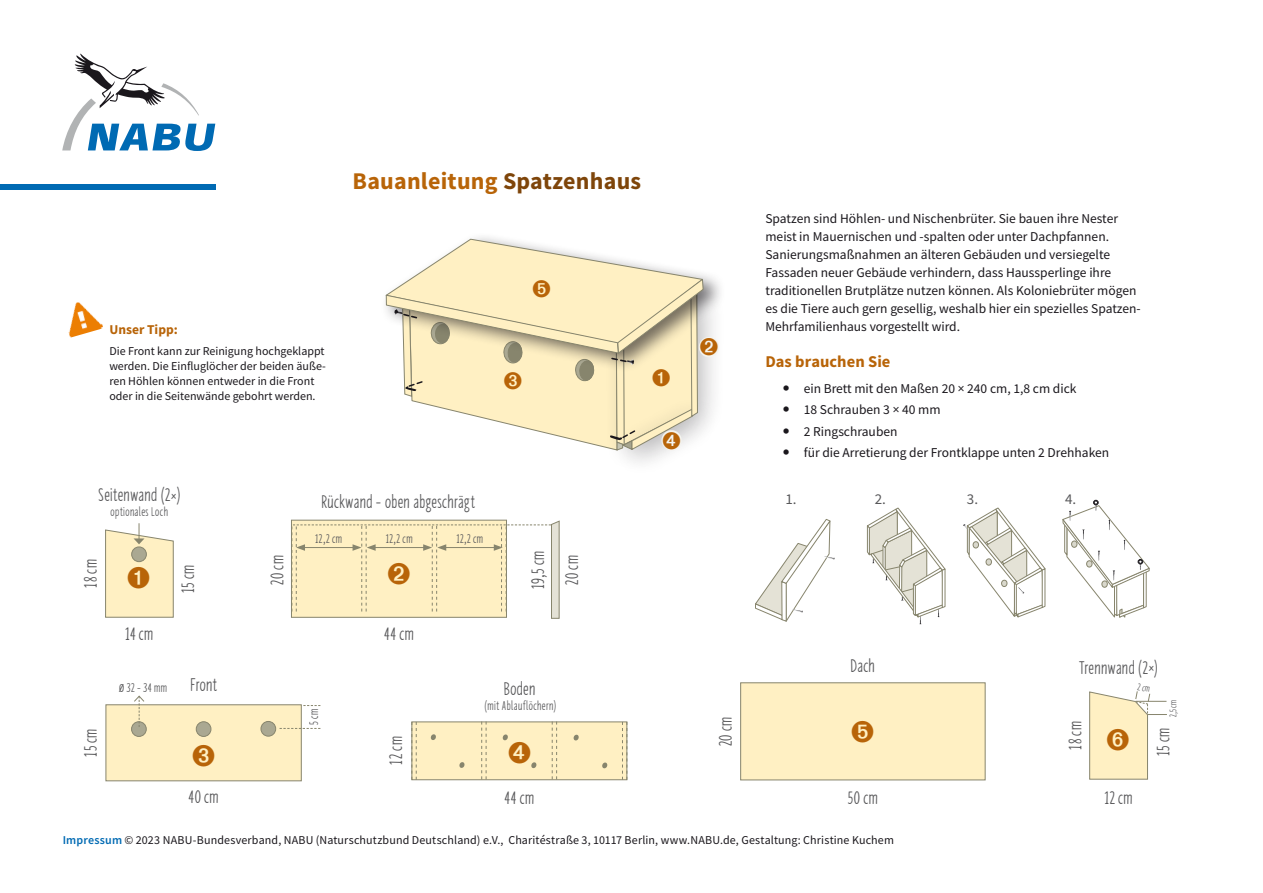
<style>
.page{position:relative;width:1263px;height:893px;background:#fff}
.page>*{position:absolute;margin:0;border:0;box-sizing:border-box;transform-origin:0 0}
.t1{font:700 24px "Source Sans Pro";letter-spacing:.01em;color:#b86408}
.t2{font:19.5px/34px "NABU Hand";letter-spacing:.02em;color:#58585a}
.t3{font:700 16.5px "Source Sans Pro";letter-spacing:.005em;color:#b86408}
.t4{font:15px "Source Sans Pro";color:#58585a}
.t5{font:13.5px/18px "Source Sans Pro";color:#1a171c}
.t6{font:13.5px "NABU Hand";letter-spacing:.025em;color:#58585a}
.t7{font:700 13.5px "Source Sans Pro";color:#b86408}
.t8{font:12px/15px "Source Sans Pro";color:#1a171c}
.t9{font:10.5px "NABU Hand";color:#58585a}
.s1{color:#7e450a}
.s2{font-size:16.5px}
.s3{font-weight:600;color:#006ab3}
</style>
<div class="page">
<svg style="left:62px;top:54px;width:153px;height:97px"></svg>
<div style="left:0;top:184px;width:215px;height:6px;background:#006ab3"></div>
<img style="left:68px;top:302px;width:35px;height:36px">
<div style="left:613px;top:395px;width:107px;height:83px;background:#1a171c;opacity:.32"></div>
<div style="left:106px;top:704px;width:196px;height:77px;background:#fff0c3;border:1px solid #87856d"></div>
<div style="left:196px;top:722px;width:15px;height:14px;background:#aaa892;border-radius:50%"></div>
<div style="left:196px;top:721px;width:15px;height:16px;border:1px solid #87856d;border-radius:50%"></div>
<div style="left:261px;top:721px;width:15px;height:15px;background:#aaa892;border-radius:50%"></div>
<div style="left:260px;top:721px;width:16px;height:16px;border:1px solid #87856d;border-radius:50%"></div>
<div style="left:132px;top:722px;width:14px;height:14px;background:#aaa892;border-radius:50%"></div>
<div style="left:131px;top:721px;width:16px;height:16px;border:1px solid #87856d;border-radius:50%"></div>
<svg style="left:303px;top:705px;width:17px;height:1px"></svg>
<svg style="left:280px;top:728px;width:40px;height:1px"></svg>
<svg style="left:133px;top:695px;width:12px;height:32px"></svg>
<div style="left:740px;top:682px;width:245px;height:98px;background:#fff0c3;border:1px solid #87856d"></div>
<div style="left:411px;top:721px;width:216px;height:59px;background:#fff0c3;border:1px solid #87856d"></div>
<svg style="left:430px;top:734px;width:6px;height:6px"></svg>
<svg style="left:459px;top:762px;width:6px;height:6px"></svg>
<svg style="left:573px;top:734px;width:6px;height:7px"></svg>
<svg style="left:602px;top:762px;width:5px;height:7px"></svg>
<svg style="left:481px;top:721px;width:6px;height:58px"></svg>
<svg style="left:411px;top:722px;width:6px;height:58px"></svg>
<svg style="left:622px;top:722px;width:5px;height:58px"></svg>
<svg style="left:552px;top:721px;width:5px;height:58px"></svg>
<svg style="left:755px;top:519px;width:80px;height:103px"></svg>
<svg style="left:1062px;top:500px;width:88px;height:118px"></svg>
<svg style="left:867px;top:507px;width:79px;height:117px"></svg>
<svg style="left:963px;top:507px;width:82px;height:111px"></svg>
<svg style="left:385px;top:238px;width:336px;height:215px"></svg>
<svg style="left:105px;top:523px;width:69px;height:95px;background:#f5e9c4"></svg>
<svg style="left:291px;top:520px;width:269px;height:99px"></svg>
<svg style="left:502px;top:734px;width:35px;height:34px"></svg>
<svg style="left:1089px;top:691px;width:78px;height:89px"></svg>
<h1 class="t1" style="left:353px;top:165px;width:290px">Bauanleitung <span class="s1">Spatzenhaus</span></h1>
<p class="t7" style="left:109px;top:321px;width:70px">Unser Tipp:</p>
<p class="t8" style="left:109px;top:344px;width:218px">Die Front kann zur Reinigung hochgeklappt werden. Die Einfluglöcher der beiden äuße&shy;ren Höhlen können entweder in die Front oder in die Seitenwände gebohrt werden.</p>
<h2 class="t2" style="left:98px;top:478px;width:84px">Seitenwand (2×)</h2>
<p class="t6" style="left:111px;top:504px;width:59px">optionales Loch</p>
<h2 class="t2" style="left:74px;top:588px;width:30px;rotate:-90deg">18 cm</h2>
<h2 class="t2" style="left:171px;top:593px;width:30px;rotate:-90deg">15 cm</h2>
<h2 class="t2" style="left:321px;top:485px;width:155px">Rückwand – oben abgeschrägt</h2>
<p class="t6" style="left:315px;top:531px;width:28px">12,2 cm</p>
<p class="t6" style="left:386px;top:531px;width:28px">12,2 cm</p>
<p class="t6" style="left:456px;top:531px;width:28px">12,2 cm</p>
<h2 class="t2" style="left:261px;top:585px;width:31px;rotate:-90deg">20 cm</h2>
<h2 class="t2" style="left:521px;top:589px;width:40px;rotate:-90deg">19,5 cm<br>20 cm</h2>
<h2 class="t2" style="left:74px;top:757px;width:30px;rotate:-90deg">15 cm</h2>
<h2 class="t2" style="left:125px;top:617px;width:30px">14 cm</h2>
<h2 class="t2" style="left:384px;top:617px;width:31px">44 cm</h2>
<p class="t6" style="left:119px;top:681px;width:50px"><span class="s2">ø</span> 32 – 34 mm</p>
<h2 class="t2" style="left:190px;top:668px;width:29px">Front</h2>
<h2 class="t2" style="left:188px;top:780px;width:32px">40 cm</h2>
<p class="t6" style="left:307px;top:725px;width:18px;rotate:-90deg">5 cm</p>
<h2 class="t2" style="left:379px;top:764px;width:30px;rotate:-90deg">12 cm</h2>
<h2 class="t2" style="left:503px;top:672px;width:34px">Boden</h2>
<p class="t6" style="left:485px;top:698px;width:73px">(mit Ablauflöchern)</p>
<h2 class="t2" style="left:504px;top:781px;width:31px">44 cm</h2>
<p class="t5" style="left:765px;top:209px;width:377px">Spatzen sind Höhlen- und Nischenbrüter. Sie bauen ihre Nester meist in Mauernischen und -spalten oder unter Dachpfannen.<br>Sanierungsmaßnahmen an älteren Gebäuden und versiegelte Fassaden neuer Gebäude verhindern, dass Haussperlinge ihre traditionellen Brutplätze nutzen können. Als Koloniebrüter mögen es die Tiere auch gern gesellig, weshalb hier ein spezielles Spatzen-Mehrfamilienhaus vorgestellt wird.</p>
<p class="t3" style="left:765px;top:350px;width:126px">Das brauchen Sie</p>
<p class="t5" style="left:804px;top:378px;width:307px;line-height:21.1px">ein Brett mit den Maßen 20 × 240 cm, 1,8 cm dick<br>18 Schrauben 3 × 40 mm<br>2 Ringschrauben<br>für die Arretierung der Frontklappe unten 2 Drehhaken</p>
<p class="t4" style="left:785px;top:489px;width:13px">1.</p>
<p class="t4" style="left:875px;top:489px;width:13px">2.</p>
<p class="t4" style="left:967px;top:489px;width:13px">3.</p>
<p class="t4" style="left:1065px;top:489px;width:13px">4.</p>
<h2 class="t2" style="left:709px;top:746px;width:31px;rotate:-90deg">20 cm</h2>
<h2 class="t2" style="left:850px;top:649px;width:26px">Dach</h2>
<h2 class="t2" style="left:1079px;top:651px;width:80px">Trennwand (2×)</h2>
<p class="t9" style="left:1167px;top:717px;width:19px;rotate:-90deg">2,5 cm</p>
<h2 class="t2" style="left:1058px;top:750px;width:30px;rotate:-90deg">18 cm</h2>
<h2 class="t2" style="left:1146px;top:756px;width:30px;rotate:-90deg">15 cm</h2>
<h2 class="t2" style="left:848px;top:781px;width:32px">50 cm</h2>
<h2 class="t2" style="left:1104px;top:781px;width:30px">12 cm</h2>
<p class="t8" style="left:63px;top:832px;width:833px"><span class="s3">Impressum</span> © 2023 NABU-Bundesverband, NABU (Naturschutzbund Deutschland) e.V., Charitéstraße 3, 10117 Berlin, www.NABU.de, Gestaltung: Christine Kuchem</p>
</div>
